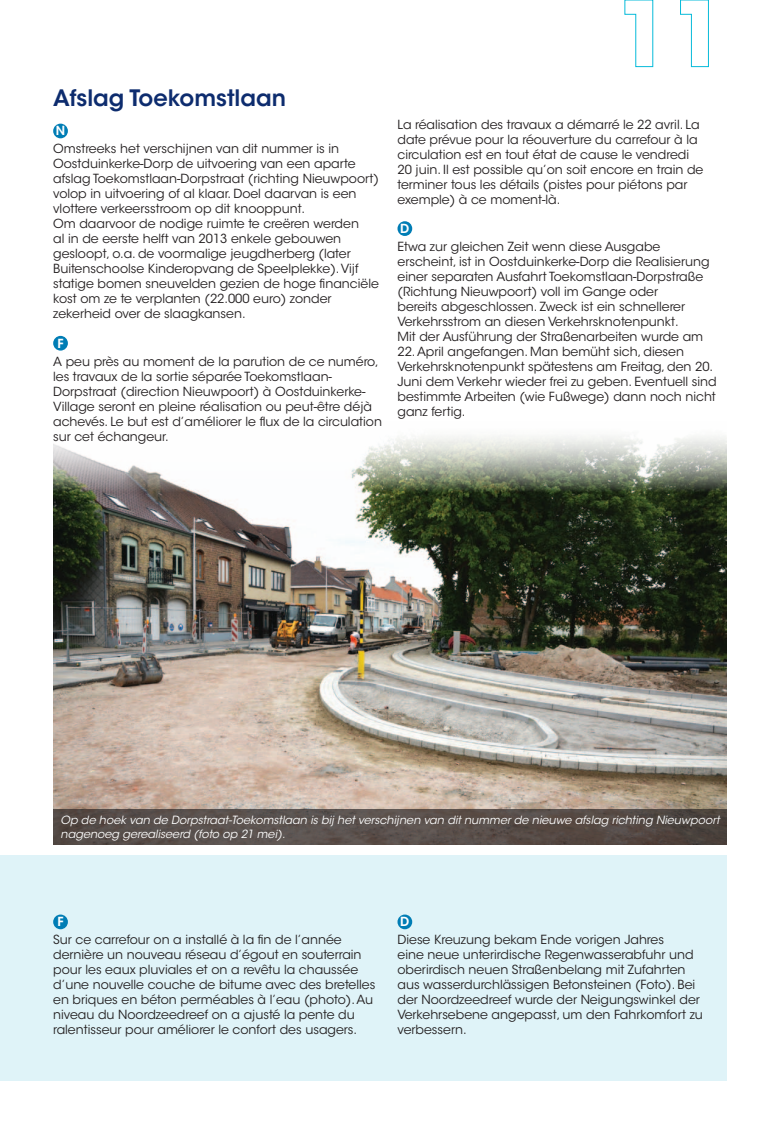
<style>
.page{position:relative;width:780px;height:1134px;background:#fff}
.page>*{position:absolute;margin:0;border:0;box-sizing:border-box;transform-origin:0 0}
.Titels_licht_blauw{font:600 22.5px "ITC Avant Garde Std";color:#0d2c6e}
.Body{font:12.5px/15px "ITC Avant Garde Std";color:#231f20}
.t1{font:600 12.5px "ITC Avant Garde Std";color:#fff}
.Onderschrift_foto{font:italic 11.25px/13.5px "ITC Avant Garde Std";color:#fff}
</style>
<div class="page">
<img style="left:53px;top:436px;width:673px;height:373px">
<div style="left:0;top:856px;width:726px;height:225px;background:#dff3f8"></div>
<div style="left:53px;top:914px;width:15px;height:15px;background:#007db5;border-radius:50%"></div>
<div style="left:397px;top:914px;width:15px;height:15px;background:#007db5;border-radius:50%"></div>
<div style="left:53px;top:124px;width:15px;height:14px;background:#007db5;border-radius:50%"></div>
<div style="left:53px;top:336px;width:15px;height:15px;background:#007db5;border-radius:50%"></div>
<div style="left:397px;top:221px;width:15px;height:15px;background:#007db5;border-radius:50%"></div>
<svg style="left:53px;top:809px;width:673px;height:35px;background:#564d48"></svg>
<svg style="left:624px;top:0;width:29px;height:67px"></svg>
<svg style="left:680px;top:0;width:29px;height:67px"></svg>
<p class="Titels_licht_blauw" style="left:53px;top:84px;width:234px">Afslag Toekomstlaan</p>
<p class="t1" style="left:56px;top:123px;width:11px">N</p>
<p class="Body" style="left:53px;top:141px;width:327px">Omstreeks het verschijnen van dit nummer is in Oostduinkerke-Dorp de uitvoering van een aparte afslag Toekomstlaan-Dorpstraat (richting Nieuwpoort) volop in uitvoering of al klaar. Doel daarvan is een vlottere verkeersstroom op dit knooppunt.</p>
<p class="Body" style="left:53px;top:216px;width:327px">Om daarvoor de nodige ruimte te creëren werden<br>al in de eerste helft van 2013 enkele gebouwen gesloopt, o.a. de voormalige jeugdherberg (later Buitenschoolse Kinderopvang de Speelplekke). Vijf statige bomen sneuvelden gezien de hoge financiële kost om ze te verplanten (22.000 euro) zonder zekerheid over de slaagkansen.</p>
<p class="t1" style="left:57px;top:335px;width:8px">F</p>
<p class="Body" style="left:53px;top:354px;width:330px">A peu près au moment de la parution de ce numéro, les travaux de la sortie séparée Toekomstlaan-Dorpstraat (direction Nieuwpoort) à Oostduinkerke-Village seront en pleine réalisation ou peut-être déjà achevés. Le but est d’améliorer le flux de la circulation sur cet échangeur.</p>
<p class="Body" style="left:397px;top:117px;width:307px">La réalisation des travaux a démarré le 22 avril. La date prévue pour la réouverture du carrefour à la circulation est en tout état de cause le vendredi 20 juin. Il est possible qu’on soit encore en train de terminer tous les détails (pistes pour piétons par exemple) à ce moment-là.</p>
<p class="t1" style="left:400px;top:220px;width:11px">D</p>
<p class="Body" style="left:397px;top:239px;width:313px">Etwa zur gleichen Zeit wenn diese Ausgabe erscheint, ist in Oostduinkerke-Dorp die Realisierung einer separaten Ausfahrt Toekomstlaan-Dorpstraße (Richtung Nieuwpoort) voll im Gange oder<br>bereits abgeschlossen. Zweck ist ein schnellerer Verkehrsstrom an diesen Verkehrsknotenpunkt.</p>
<p class="Body" style="left:397px;top:329px;width:307px">Mit der Ausführung der Straßenarbeiten wurde am</p>
<p class="Body" style="left:397px;top:344px;width:321px">22. April angefangen. Man bemüht sich, diesen Verkehrsknotenpunkt spätestens am Freitag, den 20.<br>Juni dem Verkehr wieder frei zu geben. Eventuell sind bestimmte Arbeiten (wie Fußwege) dann noch nicht ganz fertig.</p>
<p class="Onderschrift_foto" style="left:60px;top:813px;width:660px">Op de hoek van de Dorpstraat-Toekomstlaan is bij het verschijnen van dit nummer de nieuwe afslag richting Nieuwpoort nagenoeg gerealiseerd (foto op 21 mei).</p>
<p class="t1" style="left:57px;top:914px;width:8px">F</p>
<p class="Body" style="left:53px;top:932px;width:324px">Sur ce carrefour on a installé à la fin de l’année dernière un nouveau réseau d’égout en souterrain pour les eaux pluviales et on a revêtu la chaussée d’une nouvelle couche de bitume avec des bretelles en briques en béton perméables à l’eau (photo). Au niveau du Noordzeedreef on a ajusté la pente du ralentisseur pour améliorer le confort des usagers.</p>
<p class="t1" style="left:400px;top:914px;width:11px">D</p>
<p class="Body" style="left:397px;top:932px;width:307px">Diese Kreuzung bekam Ende vorigen Jahres<br>eine neue unterirdische Regenwasserabfuhr und oberirdisch neuen Straßenbelang mit Zufahrten aus wasserdurchlässigen Betonsteinen (Foto). Bei der Noordzeedreef wurde der Neigungswinkel der Verkehrsebene angepasst, um den Fahrkomfort zu verbessern.</p>
</div>
